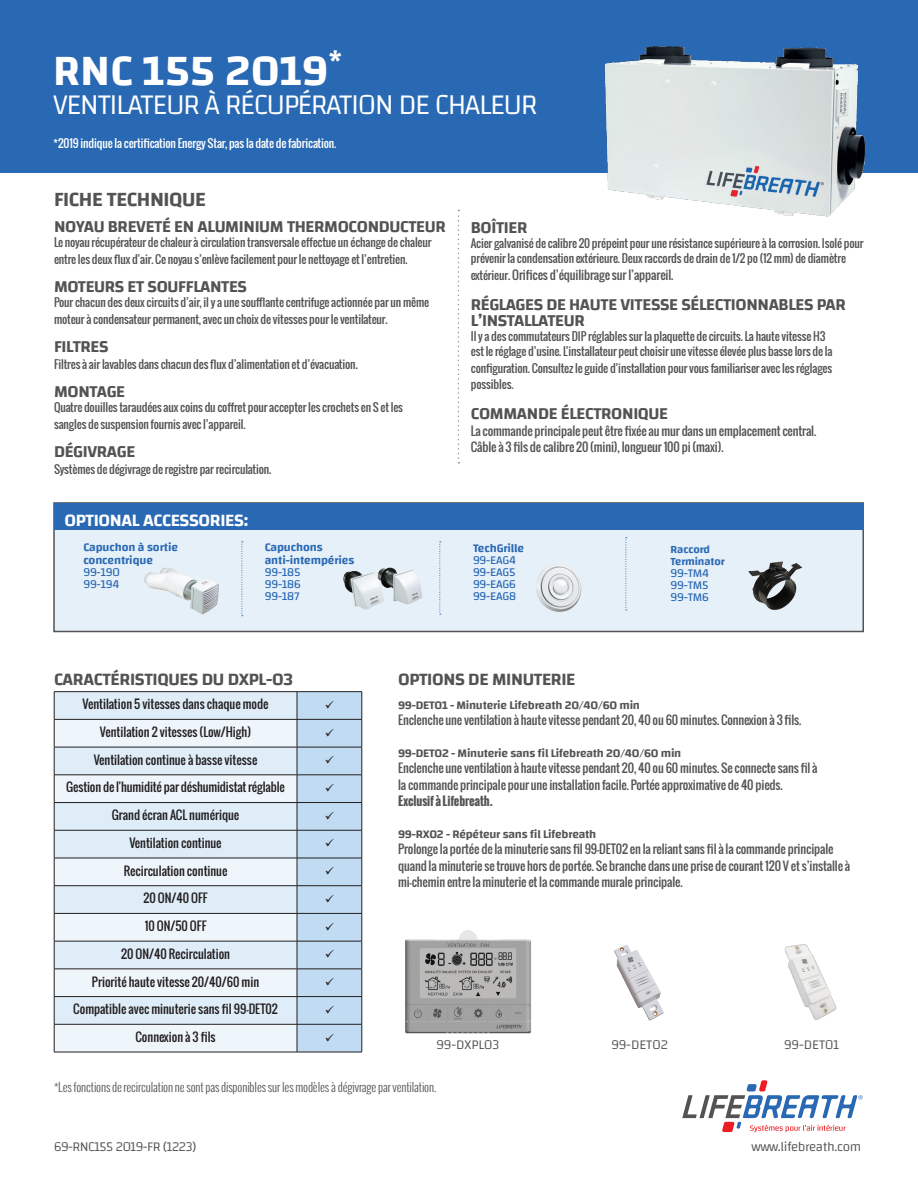
<style>
.page{position:relative;width:918px;height:1188px;background:#fff}
.page>*{position:absolute;margin:0;border:0;box-sizing:border-box;transform-origin:0 0}
.t1{font:600 45px "Changa";color:#fff}
.t2{font:300 29.25px "Changa";letter-spacing:-.05em;color:#fff}
.t3{font:600 21px "Changa";letter-spacing:-.02em;color:#535355}
.t4{font:600 18px "Changa";letter-spacing:-.02em;color:#535355}
.body{font:600 18px "Changa";letter-spacing:-.02em;color:#fff}
.body-2{font:600 17.25px/16.5px "Changa";letter-spacing:-.02em;color:#535355}
.t5{font:300 13.5px "Changa";letter-spacing:-.03em;color:#535355}
.t6{font:300 13.5px "Changa";color:#535355}
.body-3{font:12px/16.5px "Oswald";letter-spacing:-.01em;color:#535355}
.t7{font:12px "Oswald";color:#231f20}
.t8{font:600 12px "Changa";letter-spacing:-.02em;color:#535355}
.body-4{font:12px/12px "Changa";letter-spacing:-.02em;color:#2968b3;text-align:justify}
.body-5{font:300 12px "Oswald";letter-spacing:-.01em;color:#535355}
.body-6{font:600 12px/13.5px "Changa";letter-spacing:-.01em;color:#2968b3}
.body-7{font:11.25px/16.5px "Oswald";letter-spacing:-.01em;color:#535355}
.body-8{font:11.25px "Oswald";letter-spacing:-.01em;color:#fff}
.body-9{font:600 11.25px/12px "Changa";letter-spacing:-.01em;color:#2968b3}
.s1{font-size:12px}
.s2{font-size:11.25px}
.s3{font-weight:600}
.s4{font-weight:700}
</style>
<div class="page">
<div style="left:0;top:0;width:918px;height:173px;background:#2968b3"></div>
<div style="left:53px;top:502px;width:811px;height:130px;background:#e6f0f9;border:2px solid #535355"></div>
<div style="left:54px;top:503px;width:809px;height:27px;background:#2968b3"></div>
<img style="left:144px;top:567px;width:75px;height:48px">
<img style="left:343px;top:567px;width:79px;height:43px">
<img style="left:748px;top:561px;width:54px;height:50px">
<img style="left:536px;top:564px;width:46px;height:48px">
<svg style="left:242px;top:541px;width:1px;height:75px"></svg>
<svg style="left:439px;top:542px;width:2px;height:73px"></svg>
<svg style="left:626px;top:537px;width:1px;height:74px"></svg>
<img style="left:604px;top:46px;width:262px;height:171px">
<svg style="left:458px;top:210px;width:1px;height:253px"></svg>
<svg style="left:682px;top:1080px;width:181px;height:52px"></svg>
<svg style="left:55px;top:692px;width:242px;height:27px;background:#dceaf5"></svg>
<svg style="left:55px;top:720px;width:242px;height:332px;background:#e3edf6"></svg>
<hr style="left:54px;top:719px;width:243px;height:1px;background:#231f20">
<hr style="left:54px;top:747px;width:243px;height:1px;background:#231f20">
<hr style="left:54px;top:775px;width:243px;height:1px;background:#231f20">
<hr style="left:54px;top:802px;width:243px;height:1px;background:#231f20">
<hr style="left:54px;top:830px;width:243px;height:1px;background:#231f20">
<hr style="left:54px;top:858px;width:243px;height:1px;background:#231f20">
<hr style="left:54px;top:885px;width:243px;height:1px;background:#231f20">
<hr style="left:54px;top:913px;width:243px;height:1px;background:#231f20">
<hr style="left:54px;top:941px;width:243px;height:1px;background:#231f20">
<hr style="left:54px;top:969px;width:243px;height:1px;background:#231f20">
<hr style="left:54px;top:996px;width:243px;height:1px;background:#231f20">
<hr style="left:54px;top:1024px;width:243px;height:1px;background:#231f20">
<svg style="left:54px;top:692px;width:1px;height:360px"></svg>
<hr style="left:54px;top:1052px;width:243px;height:1px;background:#231f20">
<hr style="left:297px;top:1052px;width:65px;height:1px;background:#231f20">
<hr style="left:54px;top:691px;width:243px;height:1px;background:#231f20">
<hr style="left:297px;top:691px;width:65px;height:1px;background:#231f20">
<img style="left:614px;top:945px;width:50px;height:76px">
<img style="left:784px;top:944px;width:53px;height:76px">
<img style="left:405px;top:930px;width:127px;height:104px">
<svg style="left:297px;top:692px;width:66px;height:360px;background:#b7d0e6"></svg>
<p class="t1" style="left:53px;top:43px;width:291px">RNC 155 2019<sup>*</sup></p>
<p class="t2" style="left:53px;top:86px;width:486px">VENTILATEUR À RÉCUPÉRATION DE CHALEUR</p>
<p class="body-8" style="left:53px;top:135px;width:285px">*2019 indique la certification Energy Star, pas la date de fabrication.</p>
<p class="t3" style="left:54px;top:186px;width:154px">FICHE TECHNIQUE</p>
<p class="body-2" style="left:54px;top:218px;width:393px">NOYAU BREVETÉ EN ALUMINIUM THERMOCONDUCTEUR</p>
<p class="body-7" style="left:54px;top:234px;width:379px">Le noyau récupérateur de chaleur à circulation transversale effectue un échange de chaleur entre les deux flux d’air. Ce noyau s’enlève facilement pour le nettoyage et l’entretien.</p>
<p class="body-2" style="left:54px;top:278px;width:195px">MOTEURS ET SOUFFLANTES</p>
<p class="body-7" style="left:54px;top:294px;width:377px">Pour chacun des deux circuits d’air, il y a une soufflante centrifuge actionnée par un même moteur à condensateur permanent, avec un choix de vitesses pour le ventilateur<span class="s1">.</span></p>
<p class="body-2" style="left:54px;top:338px;width:56px">FILTRES</p>
<p class="body-7" style="left:54px;top:356px;width:305px">Filtres à air lavables dans chacun des flux d’alimentation et d’évacuation<span class="s1">.</span></p>
<p class="body-2" style="left:54px;top:383px;width:73px">MONTAGE</p>
<p class="body-7" style="left:54px;top:399px;width:351px">Quatre douilles taraudées aux coins du coffret pour accepter les crochets en S et les sangles de suspension fournis avec l’appareil.</p>
<p class="body-2" style="left:54px;top:443px;width:83px">DÉGIVRAGE</p>
<p class="body-7" style="left:54px;top:461px;width:219px">Systèmes de dégivrage de registre par recirculation<span class="s1">.</span></p>
<p class="body" style="left:64px;top:510px;width:185px">OPTIONAL ACCESSORIES:</p>
<p class="body-6" style="left:83px;top:540px;width:96px">Capuchon à sortie concentrique</p>
<p class="body-4" style="left:83px;top:566px;width:38px">99-190</p>
<p class="body-4" style="left:83px;top:578px;width:38px">99-194</p>
<p class="body-6" style="left:265px;top:540px;width:91px">Capuchons anti-intempéries</p>
<p class="body-4" style="left:265px;top:566px;width:37px">99-185</p>
<p class="body-4" style="left:265px;top:578px;width:38px">99-186</p>
<p class="body-4" style="left:265px;top:590px;width:36px">99-187</p>
<p class="body-2" style="left:471px;top:219px;width:58px">BOÎTIER</p>
<p class="body-7" style="left:471px;top:236px;width:394px;line-height:15px">Acier galvanisé de calibre 20 prépeint pour une résistance supérieure à la corrosion. Isolé pour prévenir la condensation extérieure. Deux raccords de drain de 1/2 po (12 mm) de diamètre</p>
<p class="body-3" style="left:471px;top:266px;width:204px"><span class="s2">extérieur</span>. Orifices d’équilibrage sur l’appareil.</p>
<p class="body-2" style="left:471px;top:296px;width:377px">RÉGLAGES DE HAUTE VITESSE SÉLECTIONNABLES PAR<br>L’INSTALLATEUR</p>
<p class="body-7" style="left:471px;top:329px;width:363px;line-height:15px">Il y a des commutateurs DIP réglables sur la plaquette de circuits. La haute vitesse H3 est le réglage d’usine. L’installateur peut choisir une vitesse élevée plus basse lors de la</p>
<p class="body-7" style="left:471px;top:360px;width:363px">configuration. Consultez le guide d’installation pour vous familiariser avec les réglages possibles.</p>
<p class="body-2" style="left:471px;top:405px;width:199px">COMMANDE ÉLECTRONIQUE</p>
<p class="body-3" style="left:471px;top:422px;width:347px">La commande principale peut être fixée au mur dans un emplacement central.<br>Câble à 3 fils de calibre 20 (mini), longueur 100 pi (maxi).</p>
<p class="body-4" style="left:473px;top:542px;width:53px;text-align:left"><span class="s3">TechGrille<br></span>99-EAG4<br>99-EAG5<br>99-EAG6<br>99-EAG8</p>
<p class="body-9" style="left:671px;top:543px;width:56px">Raccord<br>Terminator</p>
<p class="body-4" style="left:671px;top:567px;width:40px">99-TM4<br>99-TM5<br>99-TM6</p>
<p class="t4" style="left:54px;top:668px;width:240px">CARACTÉRISTIQUES DU DXPL-03</p>
<p class="t7" style="left:83px;top:695px;width:187px">Ventilation 5 vitesses dans chaque mode</p>
<p class="t7" style="left:100px;top:723px;width:153px">Ventilation 2 vitesses (Low/High)</p>
<p class="t7" style="left:94px;top:751px;width:165px">Ventilation continue à basse vitesse</p>
<p class="t7" style="left:66px;top:778px;width:220px">Gestion de l'humidité par déshumidistat réglable</p>
<p class="t7" style="left:112px;top:806px;width:129px">Grand écran ACL numérique</p>
<p class="t7" style="left:130px;top:834px;width:94px">Ventilation continue</p>
<p class="t7" style="left:124px;top:861px;width:105px">Recirculation continue</p>
<p class="t7" style="left:143px;top:889px;width:66px">20 ON/40 OFF</p>
<p class="t7" style="left:145px;top:917px;width:63px">10 ON/50 OFF</p>
<p class="t7" style="left:121px;top:945px;width:110px">20 ON/40 Recirculation</p>
<p class="t7" style="left:92px;top:972px;width:169px">Priorité haute vitesse 20/40/60 min</p>
<p class="t7" style="left:73px;top:1000px;width:206px">Compatible avec minuterie sans fil 99-DET02</p>
<p class="t7" style="left:135px;top:1028px;width:82px">Connexion à 3 fils</p>
<p class="t4" style="left:398px;top:668px;width:179px">OPTIONS DE MINUTERIE</p>
<p class="t8" style="left:398px;top:698px;width:243px">99-DET01 - Minuterie Lifebreath 20/40/60 min</p>
<p class="body-3" style="left:398px;top:712px;width:405px">Enclenche une ventilation à haute vitesse pendant 20, 40 ou 60 minutes. Connexion à 3 fils.</p>
<p class="t8" style="left:398px;top:746px;width:285px">99-DET02 - Minuterie sans fil Lifebreath 20/40/60 min</p>
<p class="body-3" style="left:398px;top:760px;width:421px">Enclenche une ventilation à haute vitesse pendant 20, 40 ou 60 minutes. Se connecte sans fil à la commande principale pour une installation facile. Portée approximative de 40 pieds.<br><span class="s4">Exclusif à Lifebreath.</span></p>
<p class="t8" style="left:398px;top:827px;width:200px">99-RX02 - Répéteur sans fil Lifebreath</p>
<p class="body-3" style="left:398px;top:841px;width:454px">Prolonge la portée de la minuterie sans fil 99-DET02 en la reliant sans fil à la commande principale quand la minuterie se trouve hors de portée. Se branche dans une prise de courant 120 V et s’installe à mi-chemin entre la minuterie et la commande murale principale.</p>
<p class="t6" style="left:436px;top:1037px;width:64px">99-DXPL03</p>
<p class="t5" style="left:611px;top:1037px;width:58px">99-DET02</p>
<p class="t5" style="left:784px;top:1037px;width:56px">99-DET01</p>
<p class="body-5" style="left:54px;top:1078px;width:384px">*Les fonctions de recirculation ne sont pas disponibles sur les modèles à dégivrage par ventilation.</p>
<p class="t5" style="left:54px;top:1138px;width:144px">69-RNC155 2019-FR (1223)</p>
<p class="t5" style="left:752px;top:1138px;width:111px">www.lifebreath.com</p>
</div>
